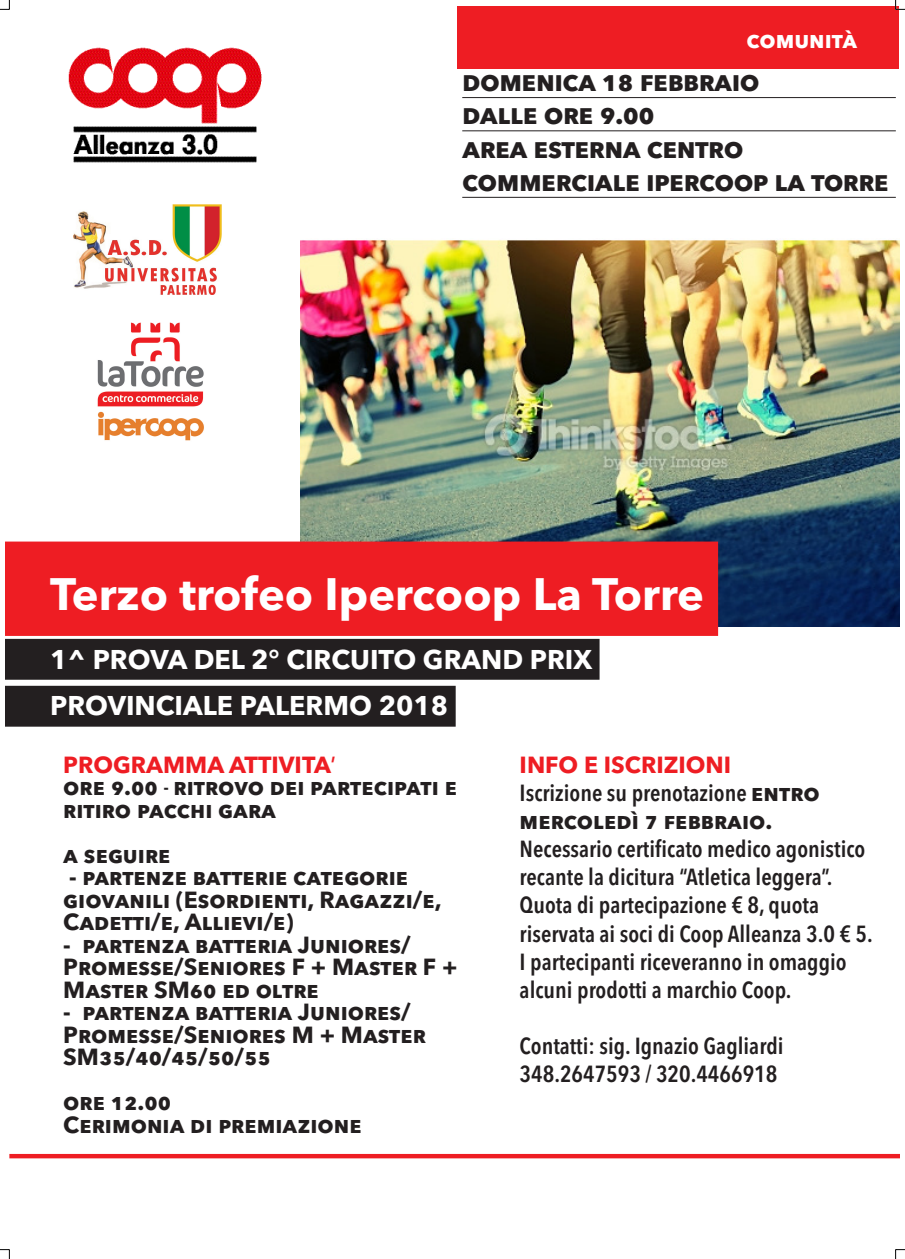
<style>
.page{position:relative;width:905px;height:1259px;background:#fff}
.page>*{position:absolute;margin:0;border:0;box-sizing:border-box;transform-origin:0 0}
.t1{font:700 45px "Avenir Next LT Pro";letter-spacing:-.05em;color:#fff}
.t2{font:700 28.12px/33.2px "Avenir Next LT Pro";letter-spacing:-.02em;color:#231f20}
.t3{font:700 26.88px "Avenir Next LT Pro";color:#fff}
.t4{font:700 23.12px/22.5px "Avenir Next LT Pro";color:#231f20}
.t5{font:600 condensed 23.12px/28.1px "Avenir Next LT Pro";color:#231f20}
.t6{font:700 23.12px "Avenir Next LT Pro";color:#ee1d23}
.t7{font:700 23.06px "Avenir Next LT Pro";color:#fff}
.s1{font-weight:600;font-stretch:condensed}
.s2{font-weight:700;font-stretch:normal}
</style>
<div class="page">
<img style="left:300px;top:240px;width:599px;height:386px">
<div style="left:6px;top:542px;width:712px;height:94px;background:#ee1d23"></div>
<div style="left:457px;top:6px;width:442px;height:63px;background:#ee1d23"></div>
<img style="left:68px;top:47px;width:194px;height:116px">
<hr style="left:462px;top:97px;width:433px;height:1px;background:#231f20">
<hr style="left:462px;top:131px;width:433px;height:1px;background:#231f20">
<hr style="left:462px;top:197px;width:433px;height:1px;background:#231f20">
<hr style="left:9px;top:1154px;width:890px;height:4px;background:#ee1d23">
<div style="left:6px;top:639px;width:593px;height:41px;background:#231f20"></div>
<div style="left:6px;top:686px;width:449px;height:41px;background:#231f20"></div>
<img style="left:97px;top:322px;width:107px;height:119px">
<img style="left:74px;top:204px;width:148px;height:90px">
<svg style="left:0;top:0;width:10px;height:10px"></svg>
<svg style="left:0;top:1249px;width:10px;height:10px"></svg>
<svg style="left:895px;top:0;width:10px;height:10px"></svg>
<svg style="left:895px;top:1249px;width:10px;height:10px"></svg>
<p class="t7" style="left:746px;top:26px;width:112px">comunità</p>
<p class="t2" style="left:462px;top:64px;width:299px">Domenica 18 febbraio</p>
<p class="t2" style="left:462px;top:98px;width:194px">DALLE Ore 9.00</p>
<p class="t2" style="left:462px;top:131px;width:428px">Area esterna centro commerciale Ipercoop La Torre</p>
<p class="t1" style="left:50px;top:567px;width:655px">Terzo trofeo Ipercoop La Torre</p>
<p class="t3" style="left:50px;top:643px;width:543px">1^ PROVA DEL 2° CIRCUITO GRAND PRIX</p>
<p class="t3" style="left:50px;top:690px;width:399px">PROVINCIALE PALERMO 2018</p>
<p class="t6" style="left:63px;top:750px;width:274px">PROGRAMMA ATTIVITA<span class="s1">’</span></p>
<p class="t4" style="left:63px;top:776px;width:395px">ore 9.00 <span class="s1">-</span> ritrovo dei partecipati e ritiro pacchi gara</p>
<p class="t4" style="left:63px;top:843px;width:109px">a seguire</p>
<p class="t4" style="left:63px;top:866px;width:380px">- partenze batterie categorie giovanili (Esordienti, Ragazzi/e,<br>Cadetti/e, Allievi/e)</p>
<p class="t4" style="left:63px;top:933px;width:396px">- partenza batteria Juniores/<br>Promesse/Seniores F + Master F +<br>Master SM60 ed oltre</p>
<p class="t4" style="left:63px;top:1001px;width:364px">- partenza batteria Juniores/<br>Promesse/Seniores M + Master<br>SM35/40/45/50/55</p>
<p class="t4" style="left:63px;top:1091px;width:109px">ore 12.00</p>
<p class="t4" style="left:63px;top:1113px;width:300px">Cerimonia di premiazione</p>
<p class="t6" style="left:519px;top:750px;width:213px">INFO E ISCRIZIONI</p>
<p class="t5" style="left:519px;top:779px;width:301px">Iscrizione su prenotazione <span class="s2">entro mercoledì 7 febbraio.</span></p>
<p class="t5" style="left:519px;top:835px;width:347px">Necessario certificato medico agonistico recante la dicitura “Atletica leggera”.</p>
<p class="t5" style="left:519px;top:891px;width:354px">Quota di partecipazione € 8, quota riservata ai soci di Coop Alleanza 3.0 € 5.</p>
<p class="t5" style="left:519px;top:947px;width:328px">I partecipanti riceveranno in omaggio alcuni prodotti a marchio Coop.</p>
<p class="t5" style="left:519px;top:1032px;width:265px">Contatti: sig. Ignazio Gagliardi<br>348.2647593 / 320.4466918</p>
</div>
